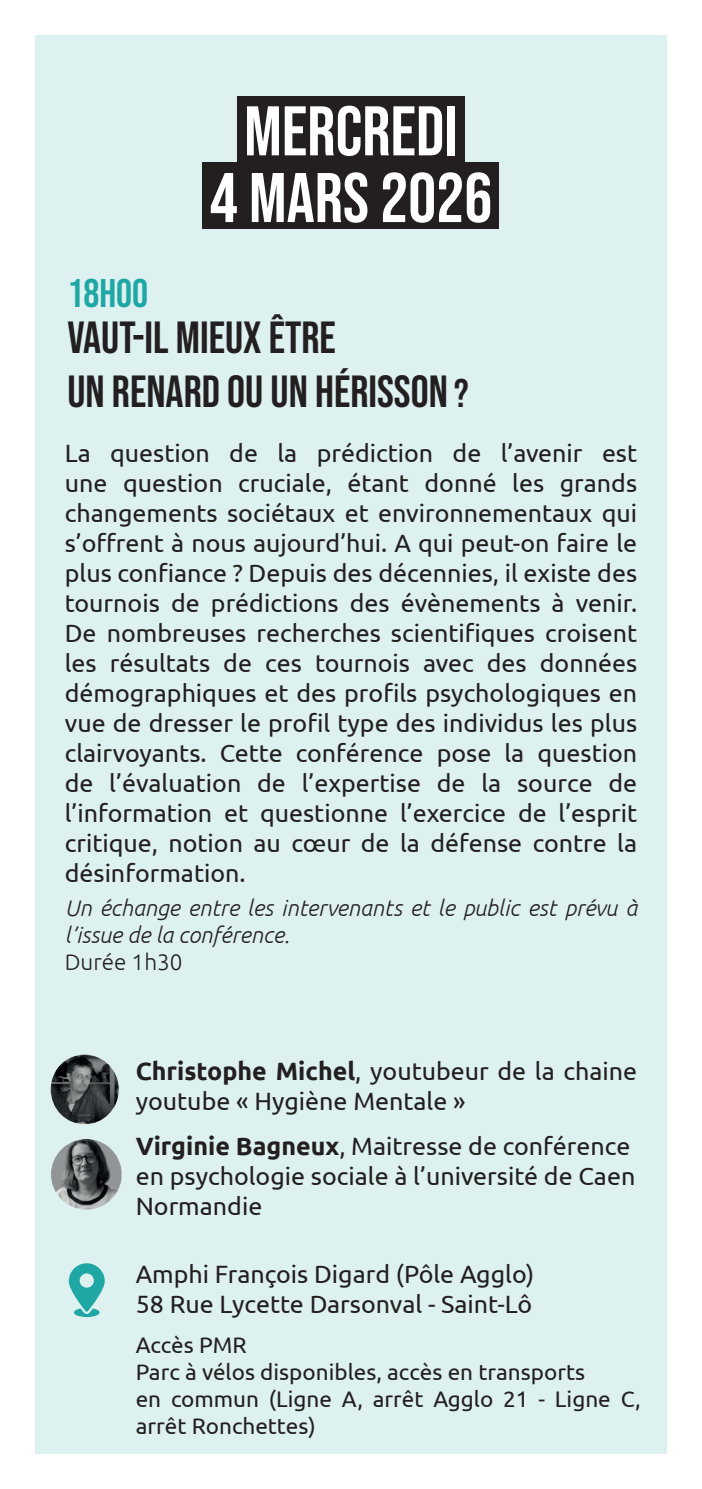
<style>
.page{position:relative;width:702px;height:1489px;background:#fff}
.page>*{position:absolute;margin:0;border:0;box-sizing:border-box;transform-origin:0 0}
.t1{font:70px "Bebas Neue";color:#fff}
.t2{font:45px/54px "Bebas Neue";color:#231f20}
.t3{font:40px "Bebas Neue";color:#1ea7a4}
.t4{font:25px/30px "Ubuntu";color:#231f20}
.t5{font:22.5px/27px "Ubuntu";color:#231f20}
.t6{font:italic 300 22.5px/27px "Ubuntu";color:#231f20}
.t7{font:300 22.5px "Ubuntu";color:#231f20}
.s1{font-size:40px}
.s2{font-weight:700}
</style>
<div class="page">
<div style="left:35px;top:35px;width:631px;height:1418px;background:#ddf1f0"></div>
<div style="left:237px;top:96px;width:228px;height:66px;background:#231f20"></div>
<svg style="left:69px;top:1263px;width:36px;height:53px"></svg>
<div style="left:203px;top:162px;width:296px;height:67px;background:#231f20"></div>
<img style="left:51px;top:1138px;width:71px;height:71px;border-radius:36px">
<img style="left:51px;top:1054px;width:68px;height:70px">
<h1 class="t1" style="left:244px;top:91px;width:215px">MERCREDI</h1>
<h3 class="t3" style="left:67px;top:271px;width:82px">18H00</h3>
<h1 class="t1" style="left:210px;top:158px;width:284px">4 MARS 2026</h1>
<h2 class="t2" style="left:67px;top:310px;width:403px">VAUT-IL MIEUX ÊTRE<br>UN RENARD OU UN HÉRISSON <span class="s1">?</span></h2>
<p class="t4" style="left:65px;top:437px;width:574px;text-align:justify">La question de la prédiction de l’avenir est une question cruciale, étant donné les grands changements sociétaux et environnementaux qui s’offrent à nous aujourd’hui. A qui peut-on faire le plus confiance ? Depuis des décennies, il existe des tournois de prédictions des évènements à venir.<br>De nombreuses recherches scientifiques croisent les résultats de ces tournois avec des données démographiques et des profils psychologiques en vue de dresser le profil type des individus les plus clairvoyants. Cette conférence pose la question de l’évaluation de l’expertise de la source de l’information et questionne l’exercice de l’esprit critique, notion au cœur de la défense contre la désinformation.</p>
<p class="t6" style="left:65px;top:893px;width:574px">Un échange entre les intervenants et le public est prévu à l’issue de la conférence.</p>
<p class="t7" style="left:65px;top:948px;width:119px">Durée 1h30</p>
<p class="t4" style="left:136px;top:1055px;width:503px"><span class="s2">Christophe Michel</span>, youtubeur de la chaine youtube « Hygiène Mentale »</p>
<p class="t4" style="left:136px;top:1129px;width:501px"><span class="s2">Virginie Bagneux</span>, Maitresse de conférence en psychologie sociale à l’université de Caen<br>Normandie</p>
<p class="t4" style="left:136px;top:1257px;width:400px">Amphi François Digard (Pôle Agglo)<br>58 Rue Lycette Darsonval - Saint-Lô</p>
<p class="t5" style="left:136px;top:1330px;width:506px">Accès PMR<br>Parc à vélos disponibles, accès en transports<br>en commun (Ligne A, arrêt Agglo 21 - Ligne C, arrêt Ronchettes)</p>
</div>
